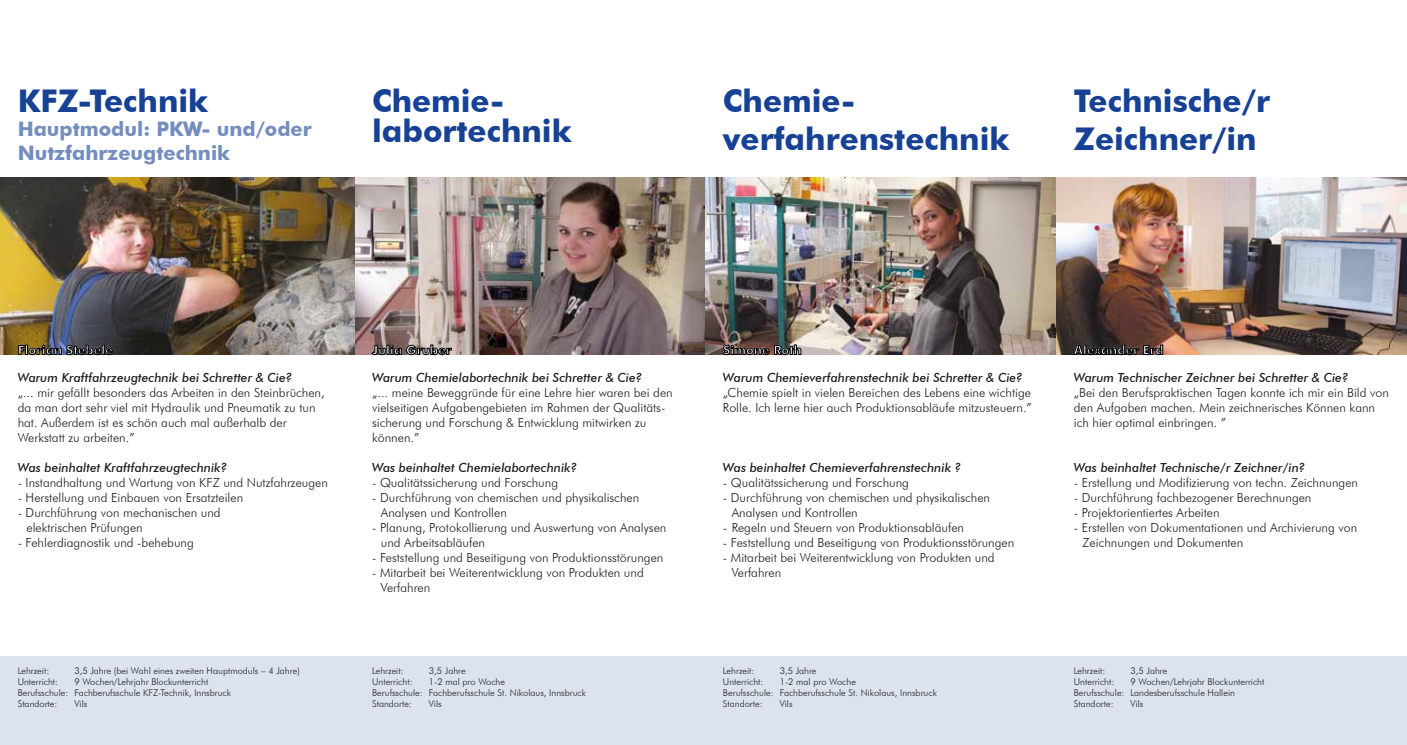
<style>
.page{position:relative;width:1407px;height:745px;background:#fff}
.page>*{position:absolute;margin:0;border:0;box-sizing:border-box;transform-origin:0 0}
.t1{font:700 31.25px/37.5px "Futura BT";color:#164194}
.t2{font:700 20px/24px "Futura BT";color:#738dbf}
.t3{font:300 12.5px/15px "Futura BT";color:#1d1d1b}
.t4{font:italic 500 12.5px "Futura BT";color:#1d1d1b}
.t5{font:700 12.5px "Futura BT";color:#dce3ef}
.t6{font:300 9.25px/11.1px "Futura BT";color:#1d1d1b}
</style>
<div class="page">
<div style="left:0;top:656px;width:1407px;height:88px;background:#dce3ef"></div>
<img style="left:0;top:177px;width:1407px;height:177px">
<svg style="left:1073px;top:345px;width:90px;height:9px"></svg>
<svg style="left:723px;top:345px;width:78px;height:9px"></svg>
<svg style="left:372px;top:345px;width:79px;height:9px"></svg>
<svg style="left:19px;top:345px;width:93px;height:9px"></svg>
<h1 class="t1" style="left:18px;top:82px;width:192px">KFZ-Technik</h1>
<h2 class="t2" style="left:18px;top:117px;width:296px">Hauptmodul: PKW- und/oder<br>Nutzfahrzeugtechnik</h2>
<h1 class="t1" style="left:372px;top:86px;width:201px;line-height:30px">Chemie&shy;labortechnik</h1>
<h1 class="t1" style="left:723px;top:82px;width:288px">Chemie&shy;verfahrenstechnik</h1>
<h1 class="t1" style="left:1074px;top:82px;width:198px">Technische/r<br>Zeichner/in</h1>
<p class="t5" style="left:18px;top:342px;width:97px">Florian Stebele</p>
<p class="t5" style="left:372px;top:342px;width:81px">Julia Gruber</p>
<p class="t5" style="left:723px;top:342px;width:80px">Simone Roth</p>
<p class="t5" style="left:1074px;top:342px;width:91px">Alexander Erd</p>
<p class="t4" style="left:18px;top:369px;width:276px">Warum Kraftfahrzeugtechnik bei Schretter &amp; Cie?</p>
<p class="t3" style="left:18px;top:384px;width:308px">„... mir gefällt besonders das Arbeiten in den Steinbrüchen, da man dort sehr viel mit Hydraulik und Pneumatik zu tun hat. Außerdem ist es schön auch mal außerhalb der Werkstatt zu arbeiten.”</p>
<p class="t4" style="left:18px;top:459px;width:211px">Was beinhaltet Kraftfahrzeugtechnik?</p>
<p class="t3" style="left:18px;top:474px;width:312px">- Instandhaltung und Wartung von KFZ und Nutzfahrzeugen</p>
<p class="t3" style="left:18px;top:489px;width:227px">- Herstellung und Einbauen von Ersatzteilen</p>
<p class="t3" style="left:26px;top:504px;width:196px;text-indent:-9px">- Durchführung von mechanischen und elektrischen Prüfungen</p>
<p class="t3" style="left:18px;top:534px;width:178px">- Fehlerdiagnostik und -behebung</p>
<p class="t4" style="left:372px;top:369px;width:272px">Warum Chemielabortechnik bei Schretter &amp; Cie?</p>
<p class="t3" style="left:372px;top:384px;width:302px">„... meine Beweggründe für eine Lehre hier waren bei den vielseitigen Aufgabengebieten im Rahmen der Qualitäts&shy;sicherung und Forschung &amp; Entwicklung mitwirken zu können.”</p>
<p class="t4" style="left:372px;top:459px;width:207px">Was beinhaltet Chemielabortechnik?</p>
<p class="t3" style="left:372px;top:474px;width:187px">- Qualitätssicherung und Forschung</p>
<p class="t3" style="left:381px;top:489px;width:260px;text-indent:-9px">- Durchführung von chemischen und physikalischen<br>Analysen und Kontrollen</p>
<p class="t3" style="left:381px;top:519px;width:287px;text-indent:-9px">- Planung, Protokollierung und Auswertung von Analysen und Arbeitsabläufen</p>
<p class="t3" style="left:372px;top:549px;width:293px">- Feststellung und Beseitigung von Produktionsstörungen</p>
<p class="t3" style="left:381px;top:564px;width:264px;text-indent:-9px">- Mitarbeit bei Weiterentwicklung von Produkten und<br>Verfahren</p>
<p class="t4" style="left:723px;top:369px;width:301px">Warum Chemieverfahrenstechnik bei Schretter &amp; Cie?</p>
<p class="t3" style="left:723px;top:384px;width:310px">„Chemie spielt in vielen Bereichen des Lebens eine wichtige<br>Rolle. Ich lerne hier auch Produktionsabläufe mitzusteuern.”</p>
<p class="t4" style="left:723px;top:459px;width:240px">Was beinhaltet Chemieverfahrenstechnik ?</p>
<p class="t3" style="left:723px;top:474px;width:187px">- Qualitätssicherung und Forschung</p>
<p class="t3" style="left:732px;top:489px;width:260px;text-indent:-9px">- Durchführung von chemischen und physikalischen<br>Analysen und Kontrollen</p>
<p class="t3" style="left:723px;top:519px;width:243px">- Regeln und Steuern von Produktionsabläufen</p>
<p class="t3" style="left:723px;top:534px;width:293px">- Feststellung und Beseitigung von Produktionsstörungen</p>
<p class="t3" style="left:732px;top:549px;width:264px;text-indent:-9px">- Mitarbeit bei Weiterentwicklung von Produkten und<br>Verfahren</p>
<p class="t4" style="left:1074px;top:369px;width:276px">Warum Technischer Zeichner bei Schretter &amp; Cie?</p>
<p class="t3" style="left:1074px;top:384px;width:316px">„Bei den Berufspraktischen Tagen konnte ich mir ein Bild von den Aufgaben machen. Mein zeichnerisches Können kann ich hier optimal einbringen. ”</p>
<p class="t4" style="left:1074px;top:459px;width:233px">Was beinhaltet Technische/r Zeichner/in?</p>
<p class="t3" style="left:1074px;top:474px;width:286px">- Erstellung und Modifizierung von techn. Zeichnungen</p>
<p class="t3" style="left:1074px;top:489px;width:239px">- Durchführung fachbezogener Berechnungen</p>
<p class="t3" style="left:1074px;top:504px;width:147px">- Projektorientiertes Arbeiten</p>
<p class="t3" style="left:1082px;top:519px;width:276px;text-indent:-9px">- Erstellen von Dokumentationen und Archivierung von<br>Zeichnungen und Dokumenten</p>
<p class="t6" style="left:18px;top:664px;width:33px">Lehrzeit:</p>
<p class="t6" style="left:74px;top:664px;width:227px">3,5 Jahre (bei Wahl eines zweiten Hauptmoduls – 4 Jahre)</p>
<p class="t6" style="left:18px;top:675px;width:42px">Unterricht:</p>
<p class="t6" style="left:18px;top:675px;width:215px;text-indent:57px">9 Wochen/Lehrjahr Blockunterricht<br>Berufsschule: Fachberufsschule KFZ-Technik, Innsbruck<br>Standorte:</p>
<p class="t6" style="left:74px;top:698px;width:14px">Vils</p>
<p class="t6" style="left:372px;top:664px;width:33px">Lehrzeit:</p>
<p class="t6" style="left:429px;top:664px;width:38px">3,5 Jahre</p>
<p class="t6" style="left:372px;top:675px;width:42px">Unterricht:</p>
<p class="t6" style="left:372px;top:675px;width:215px;text-indent:57px">1-2 mal pro Woche<br>Berufsschule: Fachberufsschule St. Nikolaus, Innsbruck<br>Standorte:</p>
<p class="t6" style="left:429px;top:698px;width:14px">Vils</p>
<p class="t6" style="left:723px;top:664px;width:33px">Lehrzeit:</p>
<p class="t6" style="left:780px;top:664px;width:38px">3,5 Jahre</p>
<p class="t6" style="left:723px;top:675px;width:42px">Unterricht:</p>
<p class="t6" style="left:723px;top:675px;width:215px;text-indent:57px">1-2 mal pro Woche<br>Berufsschule: Fachberufsschule St. Nikolaus, Innsbruck<br>Standorte:</p>
<p class="t6" style="left:780px;top:698px;width:14px">Vils</p>
<p class="t6" style="left:1074px;top:664px;width:33px">Lehrzeit:</p>
<p class="t6" style="left:1130px;top:664px;width:38px">3,5 Jahre</p>
<p class="t6" style="left:1074px;top:675px;width:42px">Unterricht:</p>
<p class="t6" style="left:1074px;top:675px;width:192px;text-indent:57px">9 Wochen/Lehrjahr Blockunterricht<br>Berufsschule: Landesberufsschule Hallein<br>Standorte:</p>
<p class="t6" style="left:1130px;top:698px;width:14px">Vils</p>
</div>
